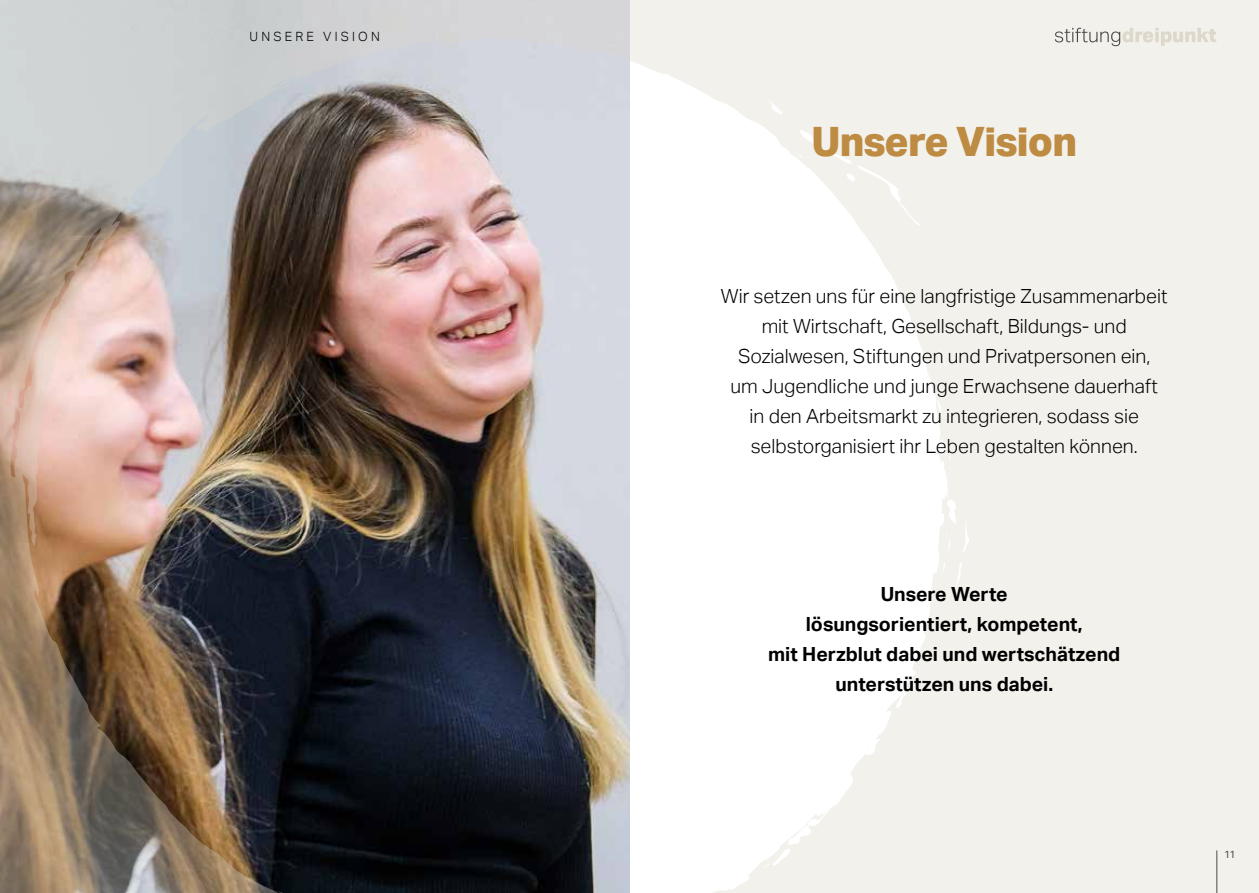
<style>
.page{position:relative;width:1259px;height:893px;background:#fff}
.page>*{position:absolute;margin:0;border:0;box-sizing:border-box;transform-origin:0 0}
.t1{font:800 40.5px "Aktiv Grotesk";letter-spacing:-.02em;color:#bd8b42}
.t2{font:300 19.5px/30px "Aktiv Grotesk";color:#000;text-align:center}
.t3{font:700 19.5px/30px "Aktiv Grotesk";color:#000;text-align:center}
.t4{font:300 12.75px "Aktiv Grotesk";letter-spacing:.25em;color:#000}
.t5{font:10.5px "Aktiv Grotesk";color:#000}
</style>
<div class="page">
<svg style="left:629px;top:0;width:487px;height:893px;fill:#f3f1ec"></svg>
<div style="left:1116px;top:0;width:143px;height:893px;background:#f3f1ec"></div>
<img style="left:0;top:0;width:629px;height:893px">
<svg style="left:1054px;top:28px;width:162px;height:18px"></svg>
<p class="t4" style="left:250px;top:29px;width:132px">UNSERE VISION</p>
<h1 class="t1" style="left:811px;top:119px;width:267px">Unsere Vision</h1>
<p class="t2" style="left:721px;top:281px;width:448px">Wir setzen uns für eine langfristige Zusammenarbeit mit Wirtschaft, Gesellschaft, Bildungs- und Sozialwesen, Stiftungen und Privatpersonen ein,<br>um Jugendliche und junge Erwachsene dauerhaft in den Arbeitsmarkt zu integrieren, sodass sie selbstorganisiert ihr Leben gestalten können.</p>
<p class="t3" style="left:768px;top:580px;width:354px">Unsere Werte<br>lösungsorientiert, kompetent,<br>mit Herzblut dabei und wertschätzend unterstützen uns dabei.</p>
<p class="t5" style="left:1224px;top:849px;width:13px">11</p>
</div>
